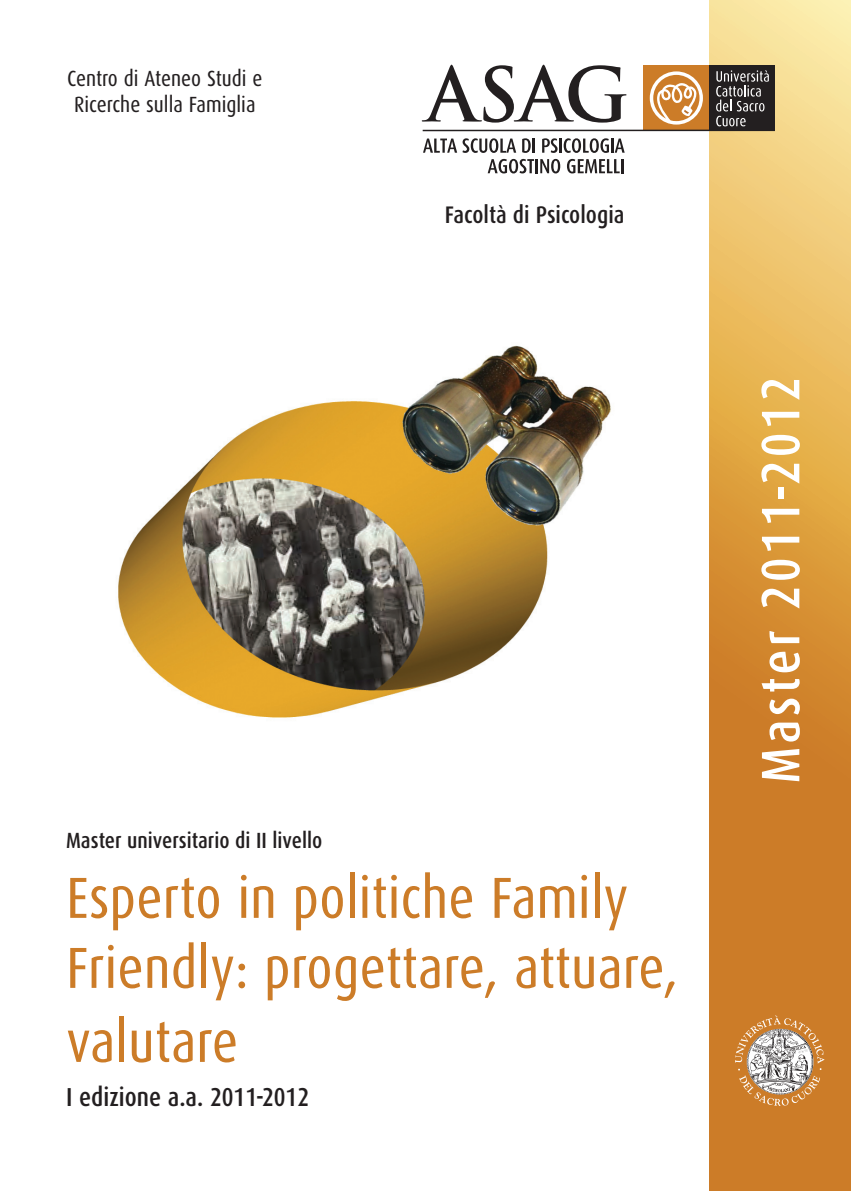
<style>
.page{position:relative;width:851px;height:1191px;background:#fff}
.page>*{position:absolute;margin:0;border:0;box-sizing:border-box;transform-origin:0 0}
.t1{font:58px/72px "Dax Condensed";letter-spacing:.005em;color:#cc7c28}
.t2{font:500 54.4px "Dax Condensed";letter-spacing:.06em;color:#fff}
.t3{font:500 26px "Dax Condensed";color:#231f20}
.t4{font:500 24px "Dax Condensed";color:#231f20}
.t5{font:22px/26.4px "Dax Condensed";color:#231f20;text-align:center}
.t6{font:500 22px "Dax Condensed";color:#231f20}
</style>
<div class="page">
<svg style="left:709px;top:0;width:141px;height:1191px"></svg>
<svg style="left:487px;top:159px;width:47px;height:14px"></svg>
<hr style="left:535px;top:159px;width:3px;height:14px;background:#231f20">
<svg style="left:540px;top:159px;width:20px;height:14px"></svg>
<svg style="left:567px;top:159px;width:56px;height:14px"></svg>
<svg style="left:423px;top:138px;width:93px;height:15px"></svg>
<svg style="left:522px;top:138px;width:8px;height:15px"></svg>
<hr style="left:532px;top:138px;width:3px;height:15px;background:#231f20">
<svg style="left:542px;top:138px;width:82px;height:15px"></svg>
<svg style="left:421px;top:65px;width:205px;height:58px"></svg>
<div style="left:643px;top:65px;width:66px;height:66px;background:#cc7c28"></div>
<div style="left:709px;top:65px;width:65px;height:66px;background:#231f20"></div>
<hr style="left:422px;top:130px;width:352px;height:1px;background:#231f20">
<svg style="left:716px;top:70px;width:52px;height:56px"></svg>
<svg style="left:649px;top:71px;width:53px;height:54px"></svg>
<svg style="left:735px;top:1015px;width:89px;height:91px"></svg>
<img style="left:746px;top:1028px;width:67px;height:66px;border-radius:50%">
<img style="left:118px;top:345px;width:493px;height:373px">
<p class="t5" style="left:67px;top:66px;width:197px">Centro di Ateneo Studi e<br>Ricerche sulla Famiglia</p>
<p class="t4" style="left:445px;top:204px;width:181px">Facoltà di Psicologia</p>
<p class="t6" style="left:66px;top:830px;width:258px">Master universitario di II livello</p>
<p class="t1" style="left:66px;top:865px;width:613px">Esperto in politiche Family<br>Friendly: progettare, attuare, valutare</p>
<p class="t3" style="left:66px;top:1085px;width:244px">I edizione a.a. 2011-2012</p>
<p class="t2" style="left:756px;top:783px;width:408px;rotate:-90deg">Master 2011-2012</p>
</div>
